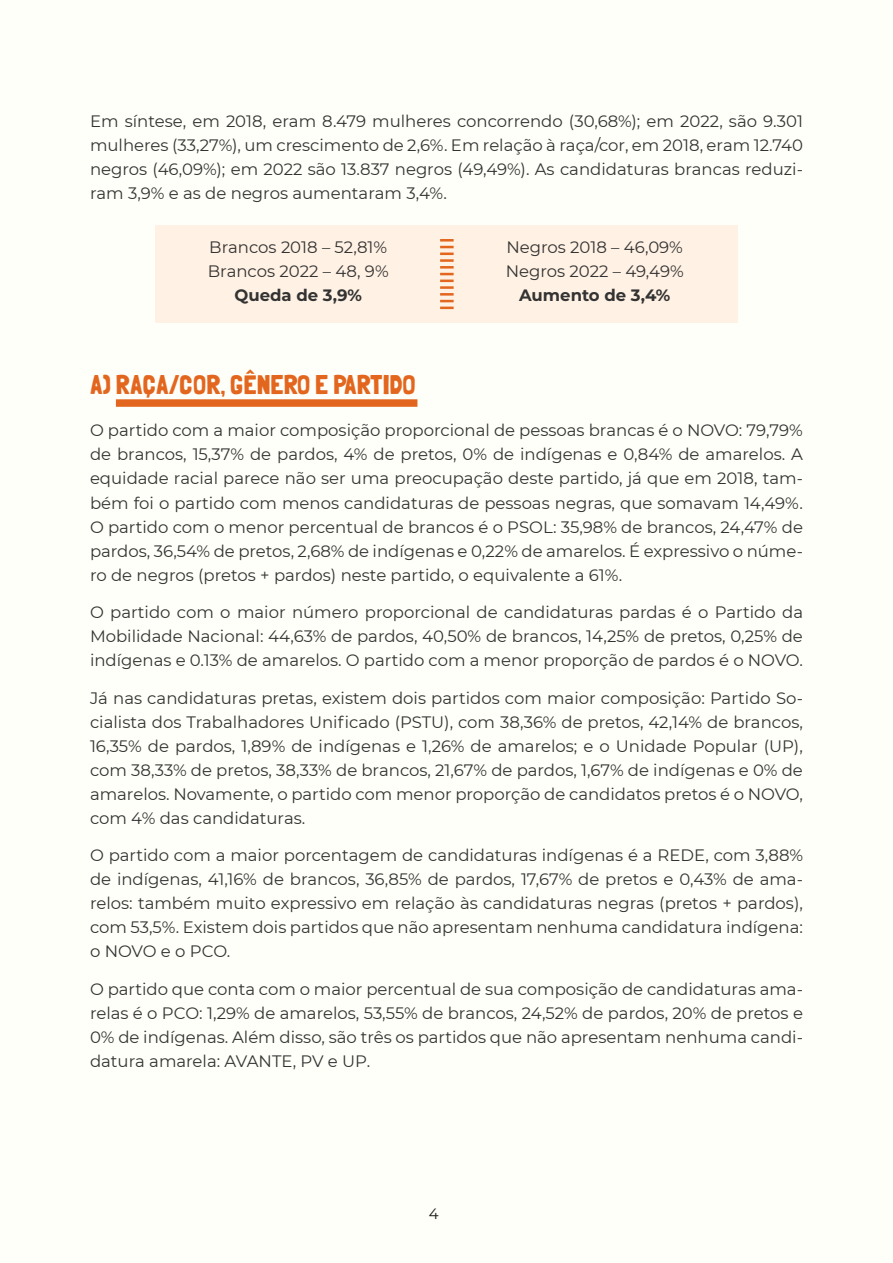
<style>
.page{position:relative;width:893px;height:1263px;background:#fffffa}
.page>*{position:absolute;margin:0;border:0;box-sizing:border-box;transform-origin:0 0}
.t1{font:27px "Folk solid";color:#e3661f}
.t2{font:16.5px/24px "Montserrat";color:#333;text-align:justify}
.t3{font:700 16.5px "Montserrat";color:#333}
.t4{font:15px "Montserrat";color:#1a1a1a}
</style>
<div class="page">
<div style="left:155px;top:225px;width:582px;height:98px;background:#fff1e3"></div>
<hr style="left:440px;top:239px;width:14px;height:3px;background:#e3661f">
<svg style="left:440px;top:246px;width:14px;height:9px"></svg>
<hr style="left:440px;top:259px;width:14px;height:3px;background:#e3661f">
<hr style="left:440px;top:266px;width:14px;height:3px;background:#e3661f">
<svg style="left:440px;top:273px;width:14px;height:9px"></svg>
<hr style="left:440px;top:286px;width:14px;height:3px;background:#e3661f">
<hr style="left:440px;top:293px;width:14px;height:3px;background:#e3661f">
<svg style="left:440px;top:300px;width:14px;height:9px"></svg>
<div style="left:116px;top:399px;width:301px;height:8px;background:#e3661f"></div>
<p class="t2" style="left:90px;top:109px;width:714px">Em síntese, em 2018, eram 8.479 mulheres concorrendo (30,68%); em 2022, são 9.301 mulheres (33,27%), um crescimento de 2,6%. Em relação à raça/cor, em 2018, eram 12.740 negros (46,09%); em 2022 são 13.837 negros (49,49%). As candidaturas brancas reduzi&shy;ram 3,9% e as de negros aumentaram 3,4%.</p>
<p class="t2" style="left:208px;top:234px;width:182px">Brancos 2018 – 52,81%<br>Brancos 2022 – 48, 9%</p>
<p class="t3" style="left:234px;top:283px;width:129px">Queda de 3,9%</p>
<p class="t2" style="left:506px;top:234px;width:180px">Negros 2018 – 46,09%<br>Negros 2022 – 49,49%</p>
<p class="t3" style="left:519px;top:283px;width:153px">Aumento de 3,4%</p>
<h1 class="t1" style="left:90px;top:369px;width:327px">A) RAÇA/COR, GÊNERO E PARTIDO</h1>
<p class="t2" style="left:90px;top:418px;width:714px">O partido com a maior composição proporcional de pessoas brancas é o NOVO: 79,79% de brancos, 15,37% de pardos, 4% de pretos, 0% de indígenas e 0,84% de amarelos. A equidade racial parece não ser uma preocupação deste partido, já que em 2018, tam&shy;bém foi o partido com menos candidaturas de pessoas negras, que somavam 14,49%.<br>O partido com o menor percentual de brancos é o PSOL: 35,98% de brancos, 24,47% de pardos, 36,54% de pretos, 2,68% de indígenas e 0,22% de amarelos. É expressivo o núme&shy;ro de negros (pretos + pardos) neste partido, o equivalente a 61%.</p>
<p class="t2" style="left:90px;top:600px;width:714px">O partido com o maior número proporcional de candidaturas pardas é o Partido da Mobilidade Nacional: 44,63% de pardos, 40,50% de brancos, 14,25% de pretos, 0,25% de indígenas e 0.13% de amarelos. O partido com a menor proporção de pardos é o NOVO.</p>
<p class="t2" style="left:90px;top:685px;width:714px">Já nas candidaturas pretas, existem dois partidos com maior composição: Partido So&shy;cialista dos Trabalhadores Unificado (PSTU), com 38,36% de pretos, 42,14% de brancos, 16,35% de pardos, 1,89% de indígenas e 1,26% de amarelos; e o Unidade Popular (UP), com 38,33% de pretos, 38,33% de brancos, 21,67% de pardos, 1,67% de indígenas e 0% de amarelos. Novamente, o partido com menor proporção de candidatos pretos é o NOVO, com 4% das candidaturas.</p>
<p class="t2" style="left:90px;top:843px;width:714px">O partido com a maior porcentagem de candidaturas indígenas é a REDE, com 3,88% de indígenas, 41,16% de brancos, 36,85% de pardos, 17,67% de pretos e 0,43% de ama&shy;relos: também muito expressivo em relação às candidaturas negras (pretos + pardos), com 53,5%. Existem dois partidos que não apresentam nenhuma candidatura indígena: o NOVO e o PCO.</p>
<p class="t2" style="left:90px;top:976px;width:714px">O partido que conta com o maior percentual de sua composição de candidaturas ama&shy;relas é o PCO: 1,29% de amarelos, 53,55% de brancos, 24,52% de pardos, 20% de pretos e 0% de indígenas. Além disso, são três os partidos que não apresentam nenhuma candi&shy;datura amarela: AVANTE, PV e UP.</p>
<p class="t4" style="left:429px;top:1203px;width:11px">4</p>
</div>
